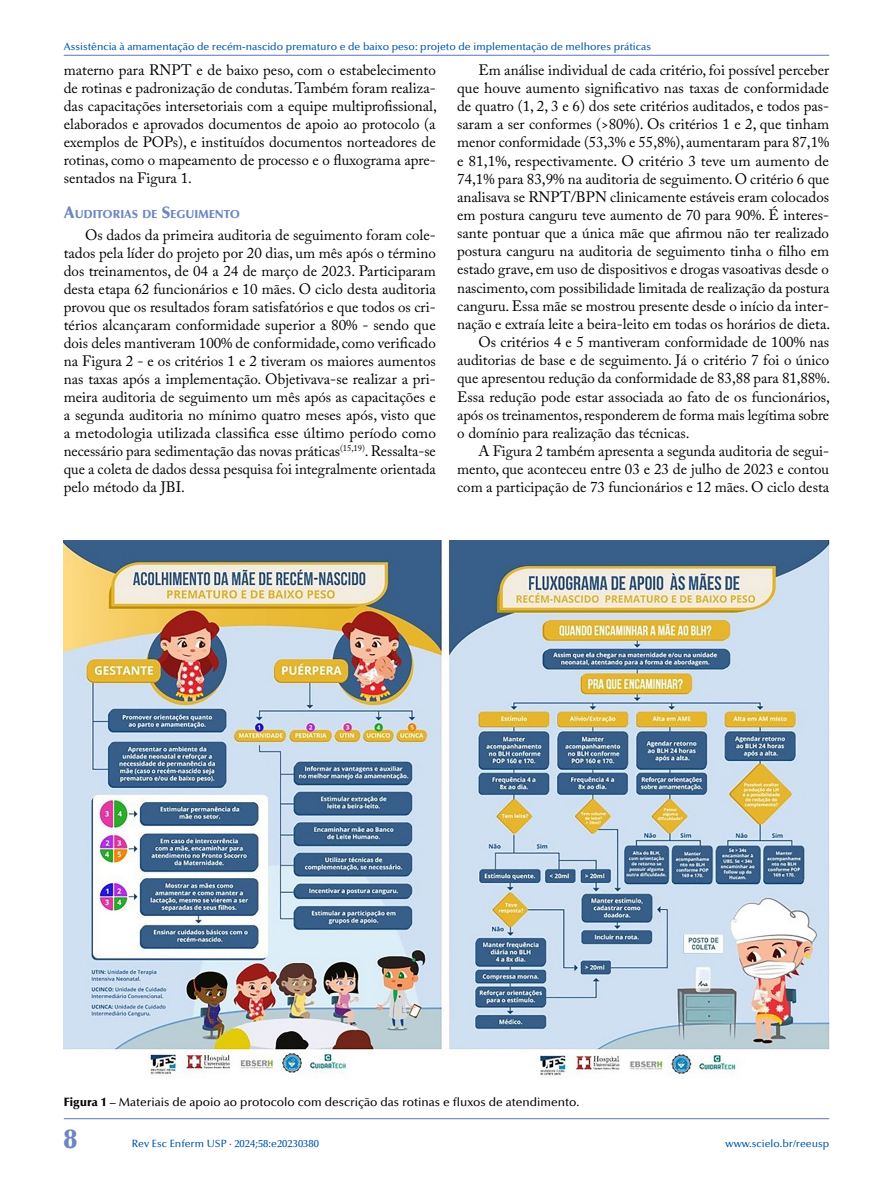
<style>
.page{position:relative;width:893px;height:1191px;background:#fff}
.page>*{position:absolute;margin:0;border:0;box-sizing:border-box;transform-origin:0 0}
.t1{font:900 27px "Optima LT";color:#6f85c2}
.Texto{font:15px/18.1px "Adobe Caslon Pro";color:#000;text-align:justify}
.Titulo_Tabela___Lege{font:500 12px "Optima LT";color:#000}
.Sub2{font:900 11.55px "Optima LT";color:#6f85c2}
.t2{font:500 10.5px "Optima LT";color:#0054a6}
.s1{font-size:16.5px}
.s2{font-weight:900}
</style>
<div class="page">
<hr style="left:64px;top:1118px;width:765px;height:1px;background:#6f85c2">
<hr style="left:64px;top:55px;width:765px;height:1px;background:#6f85c2">
<img style="left:64px;top:540px;width:765px;height:538px">
<p class="t2" style="left:64px;top:40px;width:589px">Assistência à amamentação de recém-nascido prematuro e de baixo peso: projeto de implementação de melhores práticas</p>
<p class="Texto" style="left:64px;top:61px;width:375px">materno para RNPT e de baixo peso, com o estabelecimento de rotinas e padronização de condutas. Também foram realiza&shy;das capacitações intersetoriais com a equipe multiprofissional, elaborados e aprovados documentos de apoio ao protocolo (a exemplos de POPs), e instituídos documentos norteadores de rotinas, como o mapeamento de processo e o fluxograma apre&shy;sentados na Figura 1.</p>
<p class="Sub2" style="left:64px;top:207px;width:178px"><span class="s1">A</span>UDITORIAS DE <span class="s1">S</span>EGUIMENTO</p>
<p class="Texto" style="left:64px;top:226px;width:374px;text-indent:21px">Os dados da primeira auditoria de seguimento foram cole&shy;tados pela líder do projeto por 20 dias, um mês após o término dos treinamentos, de 04 a 24 de março de 2023. Participaram desta etapa 62 funcionários e 10 mães. O ciclo desta auditoria provou que os resultados foram satisfatórios e que todos os cri&shy;térios alcançaram conformidade superior a 80% - sendo que dois deles mantiveram 100% de conformidade, como verificado na Figura 2 - e os critérios 1 e 2 tiveram os maiores aumentos nas taxas após a implementação. Objetivava-se realizar a pri&shy;meira auditoria de seguimento um mês após as capacitações e a segunda auditoria no mínimo quatro meses após, visto que a metodologia utilizada classifica esse último período como necessário para sedimentação das novas práticas<sup>(15,19)</sup>. Ressalta-se que a coleta de dados dessa pesquisa foi integralmente orientada pelo método da JBI.</p>
<p class="Texto" style="left:457px;top:61px;width:375px;text-indent:21px">Em análise individual de cada critério, foi possível perceber que houve aumento significativo nas taxas de conformidade de quatro (1, 2, 3 e 6) dos sete critérios auditados, e todos pas&shy;saram a ser conformes (&gt;80%). Os critérios 1 e 2, que tinham menor conformidade (53,3% e 55,8%), aumentaram para 87,1% e 81,1%, respectivamente. O critério 3 teve um aumento de 74,1% para 83,9% na auditoria de seguimento. O critério 6 que analisava se RNPT/BPN clinicamente estáveis eram colocados em postura canguru teve aumento de 70 para 90%. É interes&shy;sante pontuar que a única mãe que afirmou não ter realizado postura canguru na auditoria de seguimento tinha o filho em estado grave, em uso de dispositivos e drogas vasoativas desde o nascimento, com possibilidade limitada de realização da postura canguru. Essa mãe se mostrou presente desde o início da inter&shy;nação e extraía leite a beira-leito em todas os horários de dieta.</p>
<p class="Texto" style="left:457px;top:333px;width:374px;text-indent:21px">Os critérios 4 e 5 mantiveram conformidade de 100% nas auditorias de base e de seguimento. Já o critério 7 foi o único que apresentou redução da conformidade de 83,88 para 81,88%.<br>Essa redução pode estar associada ao fato de os funcionários, após os treinamentos, responderem de forma mais legítima sobre o domínio para realização das técnicas.</p>
<p class="Texto" style="left:457px;top:442px;width:374px;text-indent:21px">A Figura 2 também apresenta a segunda auditoria de segui&shy;mento, que aconteceu entre 03 e 23 de julho de 2023 e contou com a participação de 73 funcionários e 12 mães. O ciclo desta</p>
<p class="Titulo_Tabela___Lege" style="left:64px;top:1095px;width:517px"><span class="s2">Figura 1</span> – Materiais de apoio ao protocolo com descrição das rotinas e fluxos de atendimento.</p>
<h1 class="t1" style="left:64px;top:1123px;width:15px">8</h1>
<p class="t2" style="left:726px;top:1137px;width:105px">www.scielo.br/reeusp</p>
<p class="t2" style="left:132px;top:1137px;width:189px">Rev Esc Enferm USP · 2024;58:e20230380</p>
</div>
